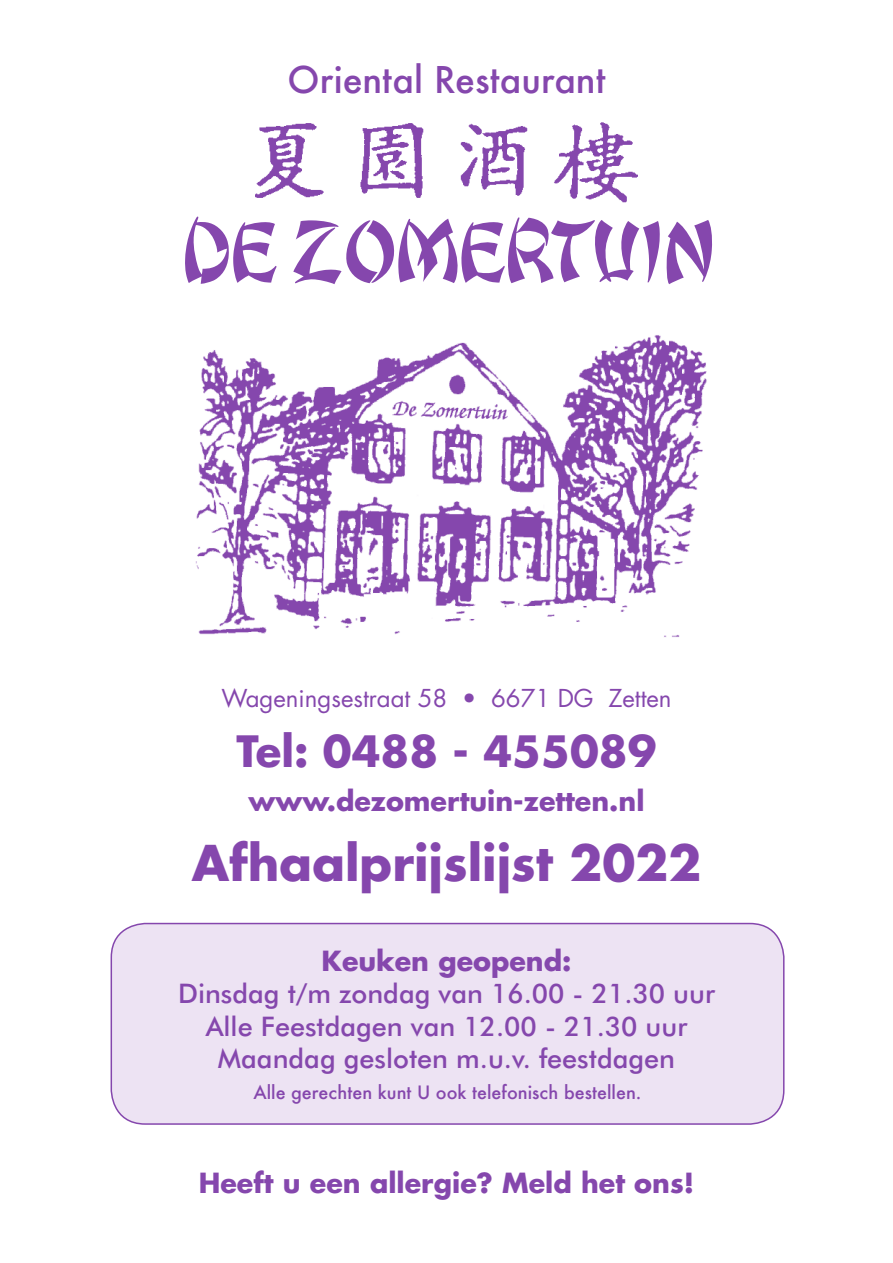
<style>
.page{position:relative;width:893px;height:1263px;background:#fff}
.page>*{position:absolute;margin:0;border:0;box-sizing:border-box;transform-origin:0 0}
.t1{font:90px "Taipeh";color:#8547ad}
.t2{font:700 48px "Futura";color:#8547ad}
.t3{font:700 42px "Futura";color:#8547ad}
.t4{font:500 36px "Futura";color:#8547ad}
.t5{font:500 27px/32.4px "Futura BT";color:#8547ad;text-align:center}
.t6{font:700 27px "Futura";color:#8547ad}
.t7{font:24px "Futura";color:#8547ad}
.t8{font:500 18px "Futura";color:#8547ad}
</style>
<div class="page">
<div style="left:111px;top:923px;width:673px;height:201px;background:#ede3f3;border-radius:34px"></div>
<div style="left:111px;top:923px;width:673px;height:202px;border:2px solid #8547ad;border-radius:34px"></div>
<img style="left:195px;top:335px;width:512px;height:302px">
<img style="left:255px;top:123px;width:383px;height:79px">
<h3 class="t4" style="left:288px;top:55px;width:319px">Oriental Restaurant</h3>
<h1 class="t1" style="left:180px;top:196px;width:534px">DE ZOMERTUIN</h1>
<p class="t7" style="left:221px;top:683px;width:452px">Wageningsestraat 58 • 6671 DG Zetten</p>
<h3 class="t3" style="left:236px;top:723px;width:422px">Tel: 0488 - 455089</h3>
<p class="t6" style="left:249px;top:783px;width:397px">www.dezomertuin-zetten.nl</p>
<h2 class="t2" style="left:192px;top:831px;width:511px">Afhaalprijslijst 2022</h2>
<p class="t6" style="left:322px;top:943px;width:251px">Keuken geopend:</p>
<p class="t5" style="left:178px;top:977px;width:538px">Dinsdag t/m zondag van 16.00 - 21.30 uur<br>Alle Feestdagen van 12.00 - 21.30 uur<br>Maandag gesloten m.u.v. feestdagen</p>
<p class="t8" style="left:253px;top:1079px;width:390px">Alle gerechten kunt U ook telefonisch bestellen.</p>
<p class="t6" style="left:199px;top:1165px;width:497px">Heeft u een allergie? Meld het ons!</p>
</div>
